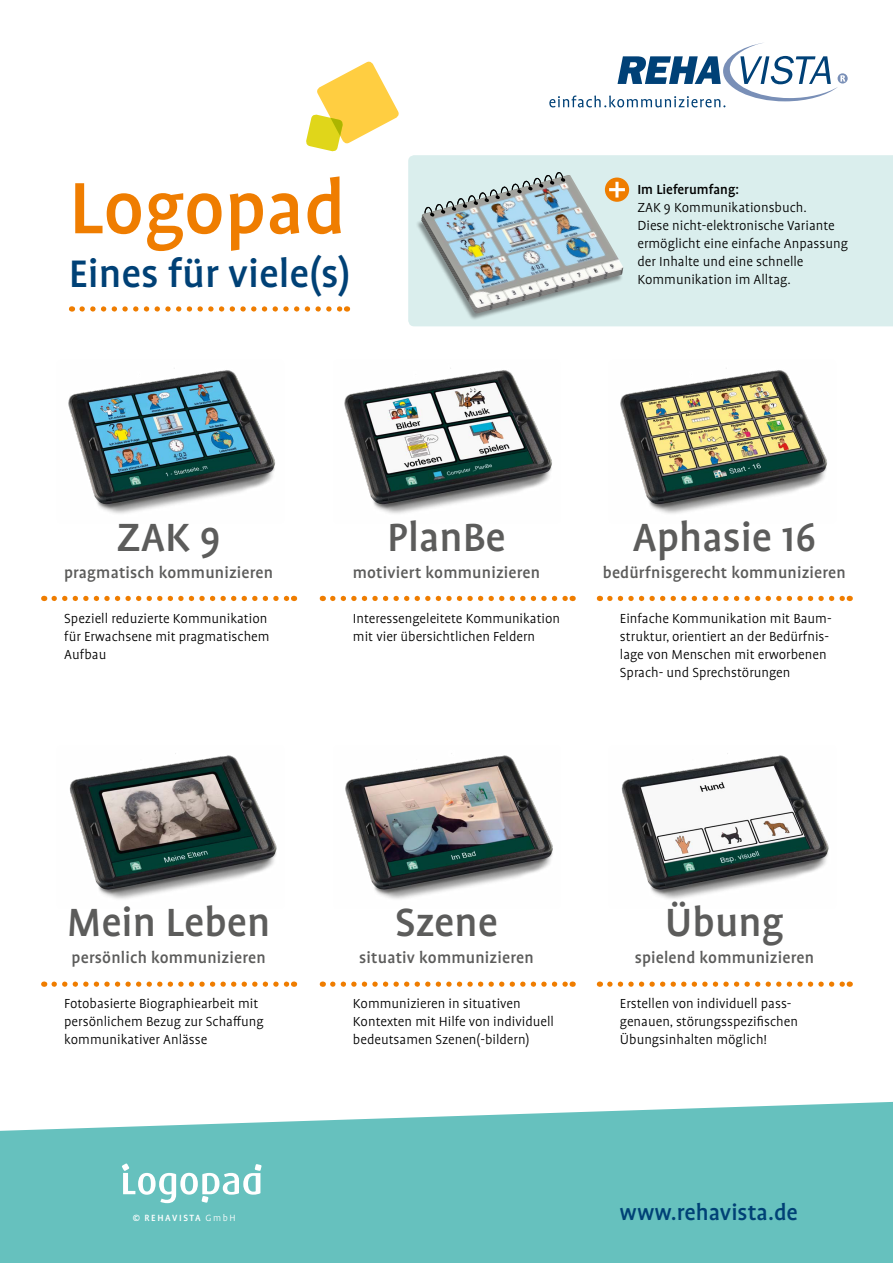
<style>
.page{position:relative;width:893px;height:1263px;background:#fff}
.page>*{position:absolute;margin:0;border:0;box-sizing:border-box;transform-origin:0 0}
.t1{font:500 83.1px "Profile Pro";color:#ef7d00}
.Software{font:500 45px "Profile Pro";color:#5c5c5b}
.t2{font:500 43.95px "Profile Pro";color:#004176}
.t3{font:500 25.2px "Profile Pro";color:#004176}
.kommunizieren{font:500 18px "Profile Pro";letter-spacing:.01em;color:#5c5c5b}
.t4{font:300 15px/18px "Profile Pro";color:#000}
.t5{font:500 10.35px "Profile Pro";letter-spacing:.16em;color:#fff}
.s1{font-weight:500}
.s2{font-weight:300}
</style>
<div class="page">
<svg style="left:0;top:1102px;width:893px;height:161px;fill:#66c1be"></svg>
<svg style="left:82px;top:306px;width:259px;height:6px"></svg>
<svg style="left:306px;top:61px;width:93px;height:91px"></svg>
<img style="left:68px;top:368px;width:208px;height:146px">
<img style="left:69px;top:753px;width:208px;height:146px">
<img style="left:344px;top:368px;width:208px;height:146px">
<img style="left:345px;top:753px;width:208px;height:146px">
<img style="left:620px;top:368px;width:208px;height:146px">
<img style="left:621px;top:753px;width:208px;height:146px">
<div style="left:408px;top:155px;width:485px;height:171px;background:#daeeed"></div>
<svg style="left:121px;top:1163px;width:141px;height:40px"></svg>
<svg style="left:54px;top:596px;width:234px;height:5px"></svg>
<svg style="left:610px;top:596px;width:240px;height:5px"></svg>
<svg style="left:333px;top:596px;width:240px;height:5px"></svg>
<svg style="left:54px;top:981px;width:234px;height:6px"></svg>
<svg style="left:610px;top:981px;width:240px;height:6px"></svg>
<svg style="left:333px;top:981px;width:240px;height:6px"></svg>
<div style="left:415px;top:180px;width:208px;height:141px;background:#daeeed"></div>
<div style="left:605px;top:178px;width:24px;height:24px;background:#ef7d00;border-radius:50%"></div>
<svg style="left:421px;top:170px;width:204px;height:144px"></svg>
<svg style="left:549px;top:43px;width:299px;height:65px"></svg>
<p class="t1" style="left:69px;top:160px;width:278px">Logopad</p>
<p class="t2" style="left:69px;top:249px;width:283px">Eines für viele(s)</p>
<p class="t4" style="left:637px;top:181px;width:171px"><span class="s1">Im Lieferumfang:<br></span>ZAK 9 Kommunikationsbuch.</p>
<p class="t4" style="left:637px;top:217px;width:212px">Diese nicht-elektronische Variante ermöglicht eine einfache Anpassung der Inhalte und eine schnelle<br>Kommunikation im Alltag.</p>
<p class="Software" style="left:116px;top:512px;width:106px">ZAK 9</p>
<p class="kommunizieren" style="left:64px;top:562px;width:211px">pragmatisch kommunizieren</p>
<p class="t4" style="left:64px;top:610px;width:207px">Speziell reduzierte Kommunikation für Erwachsene mit pragmatischem<br>Aufbau</p>
<p class="Software" style="left:387px;top:512px;width:120px">PlanBe</p>
<p class="kommunizieren" style="left:353px;top:562px;width:189px">motiviert kommunizieren</p>
<p class="t4" style="left:353px;top:610px;width:209px">Interessengeleitete Kommunikation mit vier übersichtlichen Feldern</p>
<p class="Software" style="left:633px;top:512px;width:185px">Aphasie 16</p>
<p class="kommunizieren" style="left:603px;top:562px;width:244px">bedürfnisgerecht kommunizieren</p>
<p class="t4" style="left:620px;top:610px;width:213px">Einfache Kommunikation mit Baum&shy;struktur, orientiert an der Bedürfnis&shy;lage von Menschen mit erworbenen Sprach- und Sprechstörungen</p>
<p class="Software" style="left:67px;top:896px;width:205px">Mein Leben</p>
<p class="kommunizieren" style="left:72px;top:947px;width:196px">persönlich kommunizieren</p>
<p class="t4" style="left:64px;top:995px;width:201px">Fotobasierte Biographiearbeit mit persönlichem Bezug zur Schaffung kommunikativer Anlässe</p>
<p class="Software" style="left:395px;top:896px;width:104px">Szene</p>
<p class="kommunizieren" style="left:359px;top:947px;width:176px">situativ kommunizieren</p>
<p class="t4" style="left:353px;top:995px;width:203px">Kommunizieren in situativen<br>Kontexten mit Hilfe von individuell bedeutsamen Szenen(-bildern)</p>
<p class="Software" style="left:665px;top:896px;width:120px">Übung</p>
<p class="kommunizieren" style="left:635px;top:947px;width:181px">spielend kommunizieren</p>
<p class="t4" style="left:620px;top:995px;width:180px">Erstellen von individuell pass&shy;genauen, störungsspezifischen<br>Übungsinhalten möglich!</p>
<p class="t5" style="left:133px;top:1212px;width:104px">© REHAVISTA <span class="s2">GmbH</span></p>
<p class="t3" style="left:620px;top:1198px;width:179px">www.rehavista.de</p>
</div>
